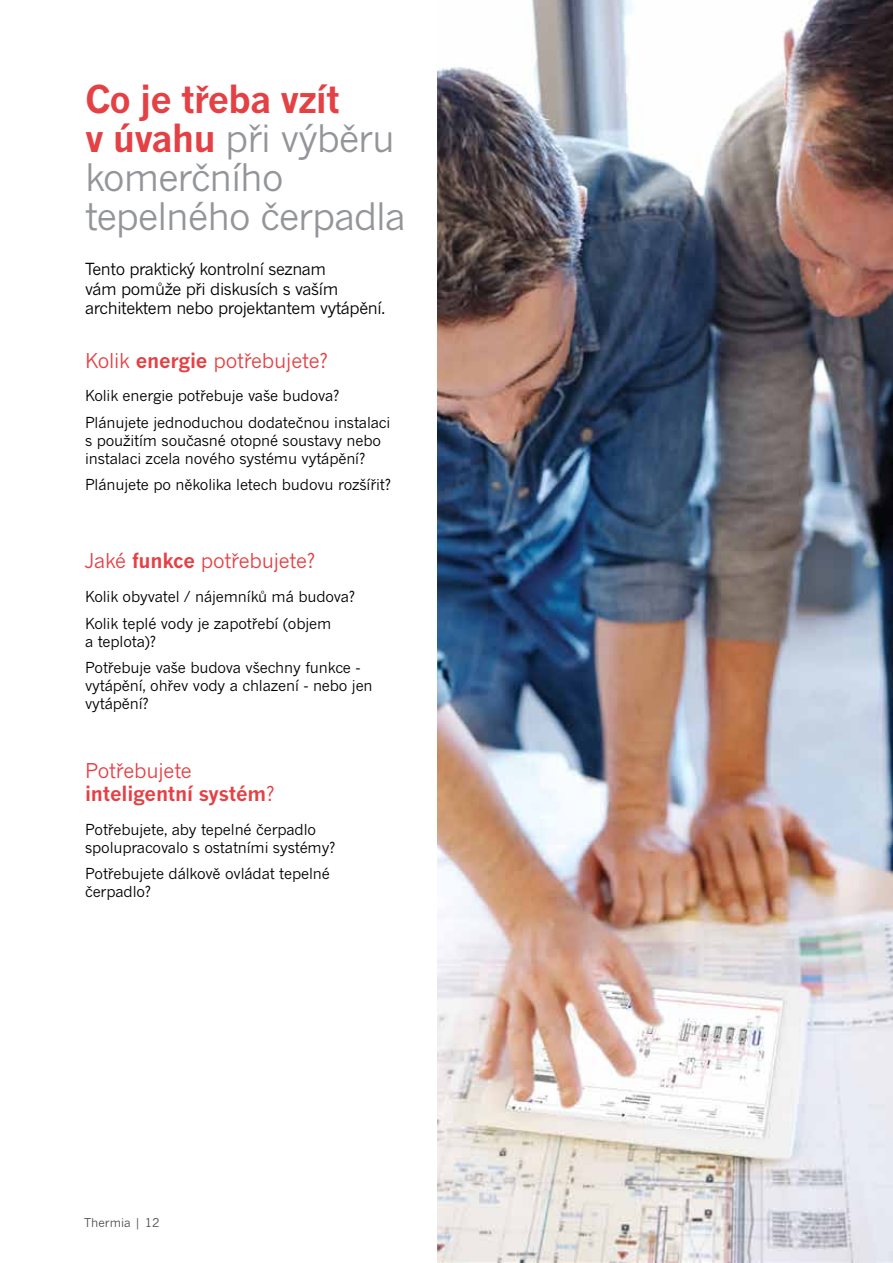
<style>
.page{position:relative;width:893px;height:1263px;background:#fff}
.page>*{position:absolute;margin:0;border:0;box-sizing:border-box;transform-origin:0 0}
.t1{font:37.5px/39px "News Gothic MT Pro";letter-spacing:-.025em;color:#939598}
.t2{font:20.25px "News Gothic MT Pro";letter-spacing:-.01em;color:#e44145}
.t3{font:700 20.25px/22.5px "News Gothic MT Pro";letter-spacing:-.01em;color:#e44145}
.t4{font:16.5px/19.5px "News Gothic MT Pro";letter-spacing:-.025em;color:#000}
.t5{font:15px/18px "News Gothic MT Pro";letter-spacing:-.01em;color:#000}
.t6{font:12px "News Gothic MT Pro";color:#4d4d4f}
.s1{font-weight:700;color:#e44145}
.s2{font-weight:700}
.s3{font-weight:400}
</style>
<div class="page">
<img style="left:438px;top:0;width:455px;height:1263px">
<h1 class="t1" style="left:85px;top:80px;width:322px"><span class="s1">Co je třeba vzít<br>v úvahu</span> při výběru komerčního tepelného čerpadla</h1>
<p class="t4" style="left:85px;top:259px;width:302px">Tento praktický kontrolní seznam<br>vám pomůže při diskusích s vaším architektem nebo projektantem vytápění.</p>
<h2 class="t2" style="left:85px;top:348px;width:244px">Kolik <span class="s2">energie</span> potřebujete?</h2>
<p class="t5" style="left:85px;top:382px;width:307px;line-height:26.5px">Kolik energie potřebuje vaše budova?<br>Plánujete jednoduchou dodatečnou instalaci</p>
<p class="t5" style="left:85px;top:431px;width:298px">s použitím současné otopné soustavy nebo instalaci zcela nového systému vytápění?</p>
<p class="t5" style="left:85px;top:476px;width:307px">Plánujete po několika letech budovu rozšířit?</p>
<h2 class="t2" style="left:85px;top:548px;width:232px">Jaké <span class="s2">funkce</span> potřebujete?</h2>
<p class="t5" style="left:85px;top:583px;width:272px;line-height:26.5px">Kolik obyvatel / nájemníků má budova?<br>Kolik teplé vody je zapotřebí (objem</p>
<p class="t5" style="left:85px;top:628px;width:277px;line-height:26.5px">a teplota)?<br>Potřebuje vaše budova všechny funkce -</p>
<p class="t5" style="left:85px;top:676px;width:289px">vytápění, ohřev vody a chlazení - nebo jen vytápění?</p>
<h2 class="t3" style="left:85px;top:759px;width:191px"><span class="s3">Potřebujete </span>inteligentní systém<span class="s3">?</span></h2>
<p class="t5" style="left:85px;top:820px;width:252px">Potřebujete, aby tepelné čerpadlo spolupracovalo s ostatními systémy?</p>
<p class="t5" style="left:85px;top:864px;width:246px">Potřebujete dálkově ovládat tepelné čerpadlo?</p>
<p class="t6" style="left:84px;top:1215px;width:77px">Thermia | 12</p>
</div>
